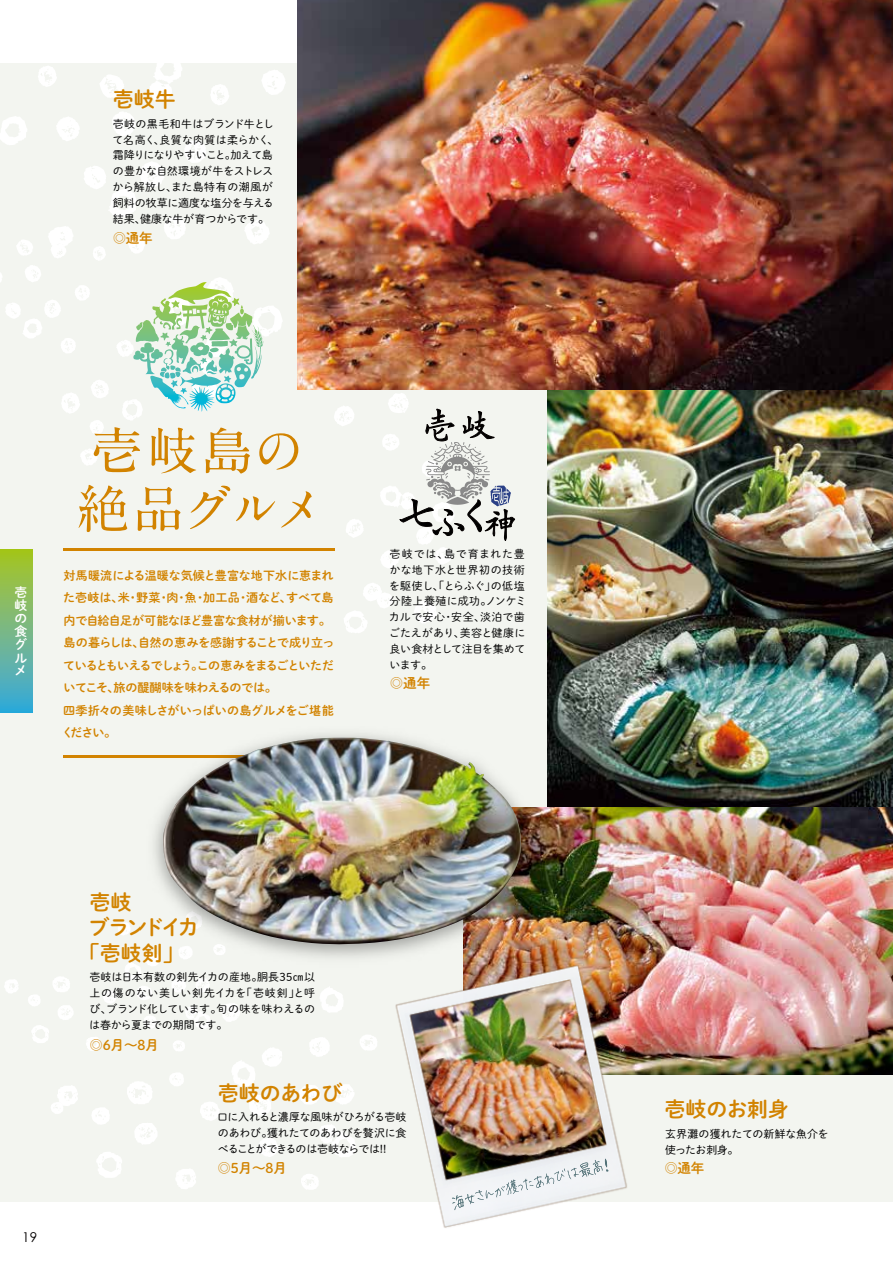
<style>
.page{position:relative;width:893px;height:1263px;background:#fff}
.page>*{position:absolute;margin:0;border:0;box-sizing:border-box;transform-origin:0 0}
.t1{font:700 51px/58.2px "A1 Mincho Std";letter-spacing:.02em;color:#d28300}
.t2{font:21px "P Shuei M Go Std N B";letter-spacing:-.015em;color:#d28300}
.t3{font:13.5px "P Shuei M Go Std N B";letter-spacing:-.01em;color:#d28300}
.t4{font:13.5px "Century Gothic";color:#040000}
.t5{font:12.75px/13px "P Shuei M Go Std N B";color:#fff;text-align:justify}
.t6{font:12px/22.5px "P Shuei M Go Std N B";letter-spacing:-.03em;color:#d28300}
.t7{font:10.95px/15.8px "P Shuei M Go Std N L";letter-spacing:-.015em;color:#000;text-align:justify}
.t8{font:10.95px/15.8px "P Shuei M Go Std N L";letter-spacing:.02em;color:#000}
</style>
<div class="page">
<div style="left:0;top:64px;width:893px;height:1138px;background:#f3f5f0"></div>
<svg style="left:149px;top:64px;width:33px;height:38px"></svg>
<svg style="left:100px;top:75px;width:24px;height:23px"></svg>
<svg style="left:262px;top:70px;width:24px;height:25px"></svg>
<svg style="left:38px;top:66px;width:19px;height:21px"></svg>
<svg style="left:210px;top:84px;width:19px;height:21px"></svg>
<svg style="left:80px;top:449px;width:17px;height:16px"></svg>
<svg style="left:346px;top:519px;width:17px;height:19px"></svg>
<svg style="left:414px;top:600px;width:23px;height:23px"></svg>
<svg style="left:344px;top:583px;width:49px;height:50px"></svg>
<svg style="left:334px;top:406px;width:20px;height:20px"></svg>
<svg style="left:232px;top:1060px;width:23px;height:26px"></svg>
<svg style="left:320px;top:987px;width:23px;height:26px"></svg>
<svg style="left:259px;top:1138px;width:19px;height:19px"></svg>
<svg style="left:200px;top:1102px;width:20px;height:19px"></svg>
<svg style="left:309px;top:1037px;width:21px;height:20px"></svg>
<svg style="left:299px;top:1085px;width:21px;height:19px"></svg>
<svg style="left:319px;top:1124px;width:36px;height:33px"></svg>
<svg style="left:222px;top:1003px;width:18px;height:19px"></svg>
<svg style="left:262px;top:1048px;width:20px;height:19px"></svg>
<svg style="left:249px;top:1095px;width:22px;height:20px"></svg>
<svg style="left:334px;top:1084px;width:20px;height:20px"></svg>
<svg style="left:96px;top:1152px;width:26px;height:26px"></svg>
<svg style="left:127px;top:1081px;width:25px;height:23px"></svg>
<svg style="left:92px;top:1108px;width:18px;height:16px"></svg>
<svg style="left:135px;top:1123px;width:22px;height:21px"></svg>
<svg style="left:360px;top:1035px;width:17px;height:15px"></svg>
<svg style="left:301px;top:1174px;width:18px;height:16px"></svg>
<svg style="left:175px;top:1169px;width:21px;height:20px"></svg>
<svg style="left:144px;top:1016px;width:13px;height:13px"></svg>
<svg style="left:103px;top:991px;width:13px;height:13px"></svg>
<svg style="left:172px;top:979px;width:14px;height:13px"></svg>
<svg style="left:185px;top:1006px;width:25px;height:23px"></svg>
<svg style="left:118px;top:922px;width:12px;height:13px"></svg>
<svg style="left:125px;top:962px;width:27px;height:38px"></svg>
<svg style="left:196px;top:979px;width:14px;height:13px"></svg>
<svg style="left:31px;top:1025px;width:18px;height:18px"></svg>
<svg style="left:53px;top:977px;width:17px;height:15px"></svg>
<svg style="left:4px;top:979px;width:14px;height:14px"></svg>
<svg style="left:28px;top:995px;width:12px;height:11px"></svg>
<svg style="left:169px;top:1073px;width:15px;height:13px"></svg>
<svg style="left:58px;top:1005px;width:15px;height:15px"></svg>
<svg style="left:173px;top:1041px;width:12px;height:10px"></svg>
<svg style="left:86px;top:1037px;width:14px;height:14px"></svg>
<svg style="left:51px;top:1085px;width:27px;height:29px"></svg>
<img style="left:547px;top:389px;width:346px;height:419px">
<img style="left:297px;top:0;width:596px;height:389px">
<img style="left:543px;top:808px;width:350px;height:267px">
<img style="left:395px;top:958px;width:240px;height:270px">
<svg style="left:452px;top:1159px;width:156px;height:51px"></svg>
<svg style="left:380px;top:393px;width:135px;height:175px"></svg>
<hr style="left:63px;top:755px;width:271px;height:3px;background:#d28300">
<hr style="left:63px;top:548px;width:271px;height:3px;background:#d28300">
<img style="left:141px;top:733px;width:402px;height:237px">
<img style="left:162px;top:738px;width:360px;height:208px">
<svg style="left:0;top:549px;width:33px;height:164px;background:#73b781"></svg>
<svg style="left:0;top:112px;width:282px;height:323px"></svg>
<h2 class="t2" style="left:113px;top:83px;width:64px">壱岐牛</h2>
<p class="t7" style="left:112px;top:115px;width:168px;text-align:left">壱岐の黒毛和牛はブランド牛として名高く、良質な肉質は柔らかく、霜降りになりやすいこと。加えて島の豊かな自然環境が牛をストレスから解放し、また島特有の潮風が飼料の牧草に適度な塩分を与える結果、健康な牛が育つからです。</p>
<p class="t3" style="left:113px;top:228px;width:41px">◎通年</p>
<p class="t5" style="left:15px;top:585px;width:14px">壱岐の食グルメ</p>
<h1 class="t1" style="left:78px;top:415px;width:250px">壱岐島の絶品グルメ</h1>
<p class="t6" style="left:62px;top:564px;width:274px">対馬暖流による温暖な気候と豊富な地下水に恵まれた壱岐は、米・野菜・肉・魚・加工品・酒など、すべて島内で自給自足が可能なほど豊富な食材が揃います。島の暮らしは、自然の恵みを感謝することで成り立っているともいえるでしょう。この恵みをまるごといただいてこそ、旅の醍醐味を味わえるのでは。<br>四季折々の美味しさがいっぱいの島グルメをご堪能ください。</p>
<p class="t8" style="left:389px;top:546px;width:139px">壱岐では、島で育まれた豊かな地下水と世界初の技術を駆使し、「とらふぐ」の低塩分陸上養殖に成功。ノンケミカルで安心・安全、淡泊で歯ごたえがあり、美容と健康に良い食材として注目を集めています。</p>
<p class="t3" style="left:390px;top:673px;width:42px">◎通年</p>
<p class="t4" style="left:22px;top:1227px;width:16px">19</p>
<h2 class="t2" style="left:89px;top:887px;width:43px">壱岐</h2>
<h2 class="t2" style="left:89px;top:912px;width:112px">ブランドイカ</h2>
<h2 class="t2" style="left:79px;top:937px;width:106px">「壱岐剣」</h2>
<p class="t7" style="left:89px;top:969px;width:227px">壱岐は日本有数の剣先イカの産地。胴長３５㎝以上の傷のない美しい剣先イカを「壱岐剣」と呼び、ブランド化しています。旬の味を味わえるのは春から夏までの期間です。</p>
<p class="t3" style="left:89px;top:1034px;width:71px">◎6月～8月</p>
<h2 class="t2" style="left:218px;top:1077px;width:126px">壱岐のあわび</h2>
<p class="t7" style="left:217px;top:1109px;width:191px">口に入れると濃厚な風味がひろがる壱岐のあわび。獲れたてのあわびを贅沢に食べることができるのは壱岐ならでは!!</p>
<p class="t3" style="left:218px;top:1158px;width:71px">◎5月～8月</p>
<h2 class="t2" style="left:664px;top:1093px;width:126px">壱岐のお刺身</h2>
<p class="t7" style="left:665px;top:1126px;width:165px">玄界灘の獲れたての新鮮な魚介を使ったお刺身。</p>
<p class="t3" style="left:664px;top:1158px;width:41px">◎通年</p>
</div>
